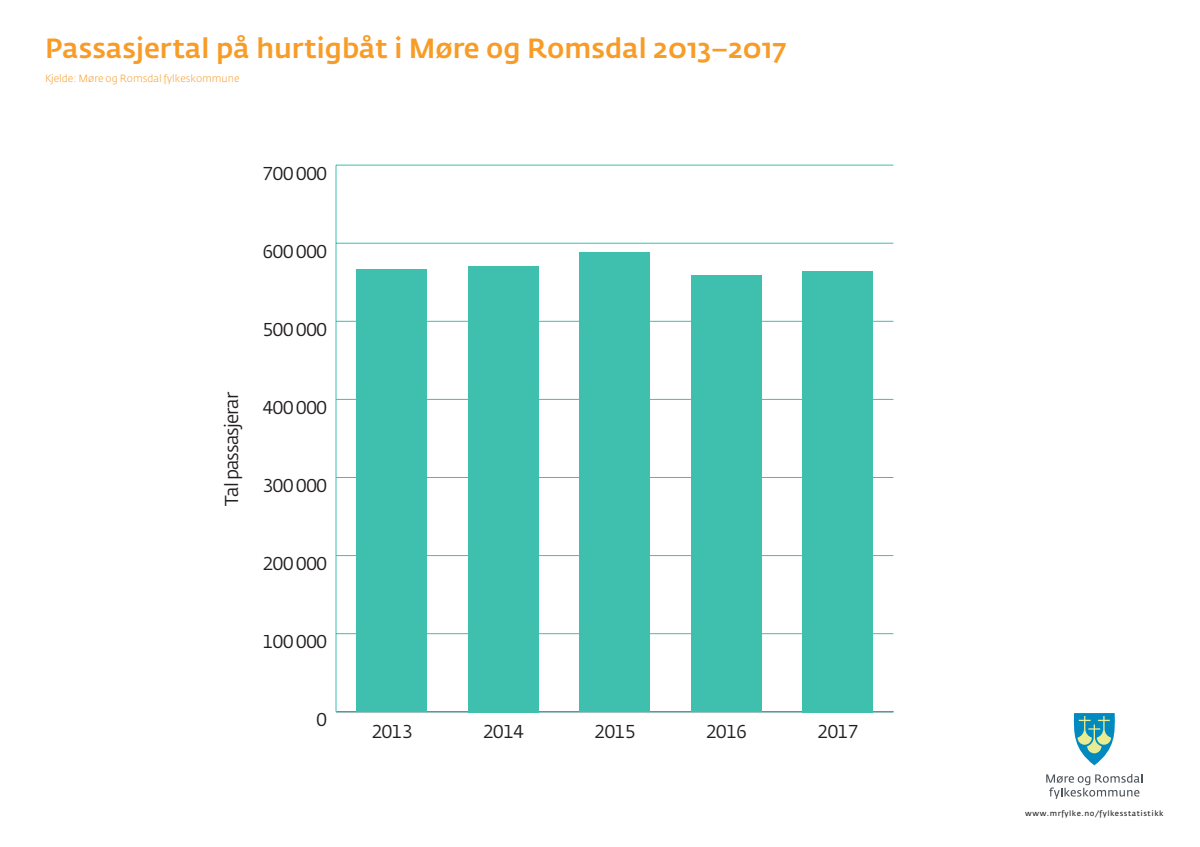
<style>
.page{position:relative;width:1200px;height:847px;background:#fff}
.page>*{position:absolute;margin:0;border:0;box-sizing:border-box;transform-origin:0 0}
.Kilde_-_Tabell{font:500 27.5px "Fedra Sans Std";color:#f89c28}
.t1{font:18.44px "Fedra Sans Std";letter-spacing:-.05em;color:#231f20}
.Kilde_-_Tabell-2{font:300 10.31px "Fedra Sans Std";color:#f89c28}
.t2{font:7.5px "Fedra Sans";letter-spacing:.07em;color:#231f20}
</style>
<div class="page">
<svg style="left:1046px;top:774px;width:96px;height:25px"></svg>
<svg style="left:1073px;top:713px;width:42px;height:52px"></svg>
<hr style="left:336px;top:165px;width:1px;height:547px;background:#3fbfae">
<hr style="left:336px;top:711px;width:557px;height:1px;background:#3fbfae">
<hr style="left:336px;top:633px;width:557px;height:1px;background:#3fbfae">
<hr style="left:336px;top:555px;width:557px;height:1px;background:#3fbfae">
<hr style="left:336px;top:477px;width:557px;height:1px;background:#3fbfae">
<hr style="left:336px;top:399px;width:557px;height:1px;background:#3fbfae">
<hr style="left:336px;top:321px;width:557px;height:1px;background:#3fbfae">
<hr style="left:336px;top:243px;width:557px;height:1px;background:#3fbfae">
<hr style="left:336px;top:165px;width:557px;height:1px;background:#3fbfae">
<div style="left:357px;top:270px;width:70px;height:442px;background:#3fbfae"></div>
<div style="left:468px;top:266px;width:70px;height:446px;background:#3fbfae"></div>
<div style="left:580px;top:252px;width:70px;height:460px;background:#3fbfae"></div>
<div style="left:691px;top:275px;width:70px;height:437px;background:#3fbfae"></div>
<div style="left:803px;top:271px;width:70px;height:441px;background:#3fbfae"></div>
<p class="Kilde_-_Tabell" style="left:45px;top:31px;width:743px">Passasjertal på hurtigbåt i Møre og Romsdal 2013–2017</p>
<p class="Kilde_-_Tabell-2" style="left:45px;top:72px;width:196px">Kjelde: Møre og Romsdal fylkeskommune</p>
<p class="t1" style="left:263px;top:162px;width:66px">700 000</p>
<p class="t1" style="left:263px;top:240px;width:66px">600 000</p>
<p class="t1" style="left:263px;top:318px;width:66px">500 000</p>
<p class="t1" style="left:220px;top:506px;width:115px;rotate:-90deg">Tal passasjerar</p>
<p class="t1" style="left:263px;top:396px;width:66px">400 000</p>
<p class="t1" style="left:263px;top:474px;width:66px">300 000</p>
<p class="t1" style="left:263px;top:552px;width:66px">200 000</p>
<p class="t1" style="left:263px;top:630px;width:66px">100 000</p>
<p class="t1" style="left:316px;top:708px;width:13px">0</p>
<p class="t1" style="left:371px;top:720px;width:43px">2013</p>
<p class="t1" style="left:483px;top:720px;width:43px">2014</p>
<p class="t1" style="left:594px;top:720px;width:43px">2015</p>
<p class="t1" style="left:706px;top:720px;width:43px">2016</p>
<p class="t1" style="left:817px;top:720px;width:43px">2017</p>
<p class="t2" style="left:1025px;top:809px;width:140px">www.mrfylke.no/fylkesstatistikk</p>
</div>
